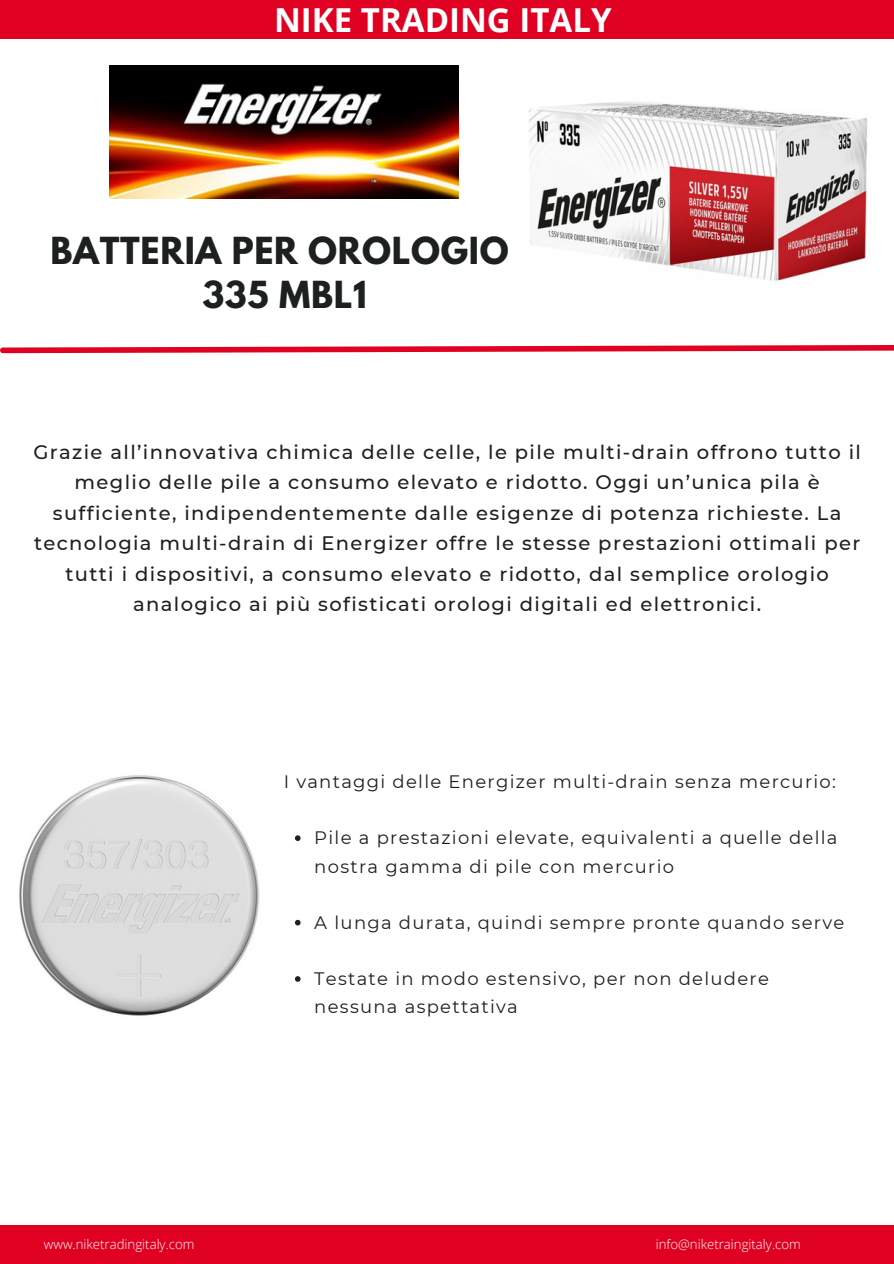
<style>
.page{position:relative;width:894px;height:1264px;background:#fff}
.page>*{position:absolute;margin:0;border:0;box-sizing:border-box;transform-origin:0 0}
.t1{font:700 33px/44px "League Spartan";letter-spacing:.02em;color:#1c2120;text-align:center}
.t2{font:700 33px "Open Sans";color:#fff}
.t3{font:500 19.5px/30.5px "Montserrat";letter-spacing:.07em;color:#1c2120;text-align:center}
.t4{font:18px/28.2px "Montserrat";letter-spacing:.07em;color:#1c2120}
.t5{font:300 13.2px "Open Sans";color:#fff}
</style>
<div class="page">
<div style="left:0;top:0;width:893px;height:39px;background:#e00022"></div>
<div style="left:0;top:1224px;width:893px;height:39px;background:#e00022"></div>
<svg style="left:0;top:345px;width:893px;height:9px"></svg>
<img style="left:109px;top:65px;width:349px;height:133px">
<img style="left:19px;top:775px;width:241px;height:241px">
<img style="left:529px;top:101px;width:339px;height:180px">
<svg style="left:295px;top:835px;width:5px;height:6px"></svg>
<svg style="left:295px;top:919px;width:5px;height:6px"></svg>
<svg style="left:295px;top:976px;width:5px;height:5px"></svg>
<h1 class="t2" style="left:274px;top:-4px;width:339px">NIKE TRADING ITALY</h1>
<h1 class="t1" style="left:51px;top:233px;width:459px">BATTERIA PER OROLOGIO<br>335 MBL1</h1>
<p class="t3" style="left:33px;top:436px;width:828px">Grazie all’innovativa chimica delle celle, le pile multi-drain offrono tutto il meglio delle pile a consumo elevato e ridotto. Oggi un’unica pila è sufficiente, indipendentemente dalle esigenze di potenza richieste. La tecnologia multi-drain di Energizer offre le stesse prestazioni ottimali per tutti i dispositivi, a consumo elevato e ridotto, dal semplice orologio analogico ai più sofisticati orologi digitali ed elettronici.</p>
<p class="t4" style="left:283px;top:767px;width:553px">I vantaggi delle Energizer multi-drain senza mercurio:</p>
<p class="t4" style="left:314px;top:823px;width:524px">Pile a prestazioni elevate, equivalenti a quelle della nostra gamma di pile con mercurio</p>
<p class="t4" style="left:314px;top:908px;width:531px">A lunga durata, quindi sempre pronte quando serve</p>
<p class="t4" style="left:314px;top:964px;width:456px">Testate in modo estensivo, per non deludere nessuna aspettativa</p>
<p class="t5" style="left:44px;top:1234px;width:152px">www.niketradingitaly.com</p>
<p class="t5" style="left:655px;top:1234px;width:146px">info@niketraingitaly.com</p>
</div>
